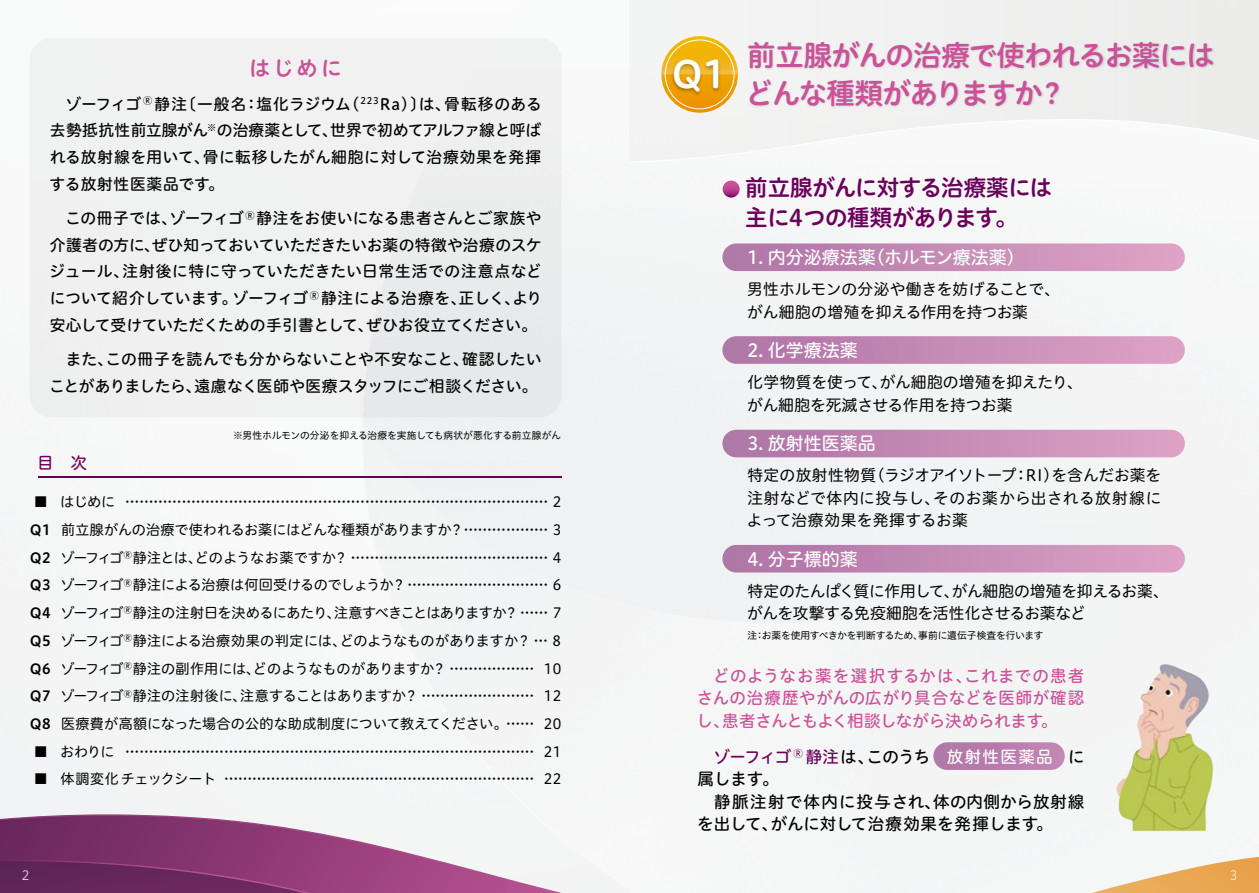
<style>
.page{position:relative;width:1259px;height:893px;background:#fff}
.page>*{position:absolute;margin:0;border:0;box-sizing:border-box;transform-origin:0 0}
.t1{font:37.5px "Hiragino UD Sans R Std N W6";color:#fff}
.t2{font:28.5px "Hiragino UD Sans R Std N W6";letter-spacing:-.04em;color:#cb5198}
.t3{font:22.5px/30px "Hiragino UD Sans R Std N W6";letter-spacing:-.03em;color:#6b005a;text-align:center}
.t4{font:21px "Hiragino UD Sans R Std N W6";color:#cb5198}
.t5{font:18px "Hiragino UD Sans R Std N W5";color:#fff}
.t6{font:16.5px/22.5px "Hiragino UD Sans R Std N W5";letter-spacing:-.005em;color:#cb5198;text-align:justify}
.t7{font:16.5px/22.5px "Hiragino UD Sans R Std N W5";letter-spacing:.02em;color:#000}
.t8{font:16.5px/22.5px "Hiragino UD Sans R Std N W5";color:#000}
.t9{font:16.5px "Hiragino UD Sans R Std N W5";color:#6b005a}
.t10{font:15.75px/26.7px "Hiragino UD Sans R Std N W5";letter-spacing:.005em;color:#000;text-align:justify}
.t11{font:15.75px/22.5px "Hiragino UD Sans R Std N W4";letter-spacing:-.005em;color:#000}
.t12{font:14.1px/27.8px "Hiragino UD Sans R Std N W4";color:#000;text-align:justify}
.t13{font:12.75px "Hiragino UD Sans R Std N W3";color:#fff}
.t14{font:9.75px "Hiragino UD Sans R Std N W4";letter-spacing:-.015em;color:#000}
.s1{font-family:"Hiragino UD Sans R Std N W6"}
.s2{color:#6b005a}
.s3{color:#fff}
</style>
<div class="page">
<div style="left:0;top:47px;width:1259px;height:846px;background:#f4f5f5"></div>
<svg style="left:0;top:814px;width:635px;height:79px"></svg>
<svg style="left:1091px;top:857px;width:168px;height:36px"></svg>
<div style="left:629px;top:0;width:630px;height:111px;background:#f0f1f0"></div>
<svg style="left:628px;top:111px;width:631px;height:52px"></svg>
<svg style="left:661px;top:36px;width:77px;height:77px"></svg>
<svg style="left:661px;top:36px;width:77px;height:38px"></svg>
<div style="left:665px;top:40px;width:69px;height:69px;border:1px solid #fff;border-radius:50%"></div>
<div style="left:30px;top:38px;width:531px;height:379px;background:#f6f6f6;border-radius:21px"></div>
<img style="left:1098px;top:648px;width:140px;height:204px">
<img style="left:667px;top:53px;width:63px;height:52px">
<hr style="left:38px;top:477px;width:523px;height:1px;background:#6b005a">
<img style="left:744px;top:38px;width:474px;height:78px">
<svg style="left:722px;top:243px;width:463px;height:28px;background:#c88fb8"></svg>
<div style="left:722px;top:430px;width:463px;height:27px;background:linear-gradient(to right,#ad74a6,#dfa3c6);border-radius:14px"></div>
<div style="left:722px;top:545px;width:463px;height:27px;background:linear-gradient(to right,#ad74a6,#dea3c6);border-radius:14px"></div>
<svg style="left:722px;top:336px;width:463px;height:28px;background:#c78eb7"></svg>
<div style="left:933px;top:742px;width:131px;height:28px;background:#b97bad;border-radius:14px"></div>
<svg style="left:722px;top:181px;width:17px;height:17px"></svg>
<h3 class="t4" style="left:249px;top:52px;width:94px">はじめに</h3>
<h1 class="t1" style="left:671px;top:46px;width:56px">Q1</h1>
<p class="t10" style="left:65px;top:89px;width:478px">ゾーフィゴ <sup>Ⓡ</sup> 静注<span class="s1">〔</span>一般名：塩化ラジウム（<sup>223</sup>Ra）<span class="s1">〕</span>は、骨転移のある</p>
<h2 class="t2" style="left:747px;top:34px;width:469px">前立腺がんの治療で使われるお薬には</h2>
<h2 class="t2" style="left:745px;top:71px;width:322px">どんな種類がありますか？</h2>
<p class="t10" style="left:50px;top:116px;width:493px">去勢抵抗性前立腺がん<sup>※</sup>の治療薬として、世界で初めてアルファ線と呼ばれる放射線を用いて、骨に転移したがん細胞に対して治療効果を発揮する放射性医薬品です。</p>
<p class="t10" style="left:49px;top:204px;width:494px;text-indent:16px">この冊子では、ゾーフィゴ <sup>Ⓡ</sup> 静注をお使いになる患者さんとご家族や介護者の方に、ぜひ知っておいていただきたいお薬の特徴や治療のスケジュール、注射後に特に守っていただきたい日常生活での注意点などについて紹介しています。ゾーフィゴ<sup>Ⓡ</sup> 静注による治療を、正しく、より安心して受けていただくための手引書として、ぜひお役立てください。</p>
<p class="t10" style="left:49px;top:345px;width:494px;text-align:right">また、この冊子を読んでも分からないことや不安なこと、確認したいことがありましたら、遠慮なく医師や医療スタッフにご相談ください。</p>
<p class="t14" style="left:233px;top:428px;width:329px">※男性ホルモンの分泌を抑える治療を実施しても病状が悪化する前立腺がん</p>
<p class="t9" style="left:37px;top:450px;width:51px">目　次</p>
<p class="t12" style="left:30px;top:487px;width:533px">■ はじめに ……………………………………………………………………………… 2<br><span class="s1">Q1</span> 前立腺がんの治療で使われるお薬にはどんな種類がありますか？……………… 3<br><span class="s1">Q2</span> ゾーフィゴ<sup>Ⓡ</sup>静注とは、どのようなお薬ですか？ …………………………………… 4<br><span class="s1">Q3</span> ゾーフィゴ<sup>Ⓡ</sup>静注による治療は何回受けるのでしょうか？………………………… 6<br><span class="s1">Q4</span> ゾーフィゴ<sup>Ⓡ</sup>静注の注射日を決めるにあたり、注意すべきことはありますか？ …… 7<br><span class="s1">Q5</span> ゾーフィゴ<sup>Ⓡ</sup>静注による治療効果の判定には、どのようなものがありますか？ … 8<br><span class="s1">Q6</span> ゾーフィゴ<sup>Ⓡ</sup>静注の副作用には、どのようなものがありますか？ ……………… 10<br><span class="s1">Q7</span> ゾーフィゴ<sup>Ⓡ</sup>静注の注射後に、注意することはありますか？ …………………… 12<br><span class="s1">Q8</span> 医療費が高額になった場合の公的な助成制度について教えてください。…… 20</p>
<p class="t12" style="left:34px;top:737px;width:529px">■ おわりに …………………………………………………………………………… 21</p>
<p class="t12" style="left:34px;top:764px;width:529px">■ 体調変化チェックシート ………………………………………………………… 22</p>
<h3 class="t3" style="left:722px;top:172px;width:331px">　前立腺がんに対する治療薬には主に4つの種類があります。</h3>
<p class="t5" style="left:747px;top:244px;width:279px">1. 内分泌療法薬（ホルモン療法薬）</p>
<p class="t11" style="left:747px;top:277px;width:315px">男性ホルモンの分泌や働きを妨げることで、がん細胞の増殖を抑える作用を持つお薬</p>
<p class="t5" style="left:747px;top:337px;width:112px">2. 化学療法薬</p>
<p class="t11" style="left:747px;top:370px;width:337px">化学物質を使って、がん細胞の増殖を抑えたり、がん細胞を死滅させる作用を持つお薬</p>
<p class="t5" style="left:747px;top:430px;width:130px">3. 放射性医薬品</p>
<p class="t11" style="left:746px;top:463px;width:416px;text-align:justify">特定の放射性物質（ラジオアイソトープ：RI）を含んだお薬を注射などで体内に投与し、そのお薬から出される放射線によって治療効果を発揮するお薬</p>
<p class="t5" style="left:747px;top:545px;width:112px">4. 分子標的薬</p>
<p class="t11" style="left:747px;top:579px;width:423px">特定のたんぱく質に作用して、がん細胞の増殖を抑えるお薬、がんを攻撃する免疫細胞を活性化させるお薬など</p>
<p class="t14" style="left:747px;top:628px;width:298px">注：お薬を使用すべきかを判断するため、事前に遺伝子検査を行います</p>
<p class="t6" style="left:696px;top:663px;width:389px;text-indent:16px">どのようなお薬を選択するかは、これまでの患者さんの治療歴やがんの広がり具合などを医師が確認し、患者さんともよく相談しながら決められます。</p>
<p class="t8" style="left:697px;top:744px;width:389px;text-indent:16px"><span class="s2">ゾーフィゴ</span> <sup>Ⓡ</sup> <span class="s2">静注</span>は、このうち <span class="s3">放射性医薬品</span> に属します。</p>
<p class="t7" style="left:697px;top:789px;width:388px;text-indent:17px">静脈注射で体内に投与され、体の内側から放射線を出して、がんに対して治療効果を発揮します。</p>
<p class="t13" style="left:21px;top:865px;width:9px">2</p>
<p class="t13" style="left:1229px;top:865px;width:9px">3</p>
</div>
